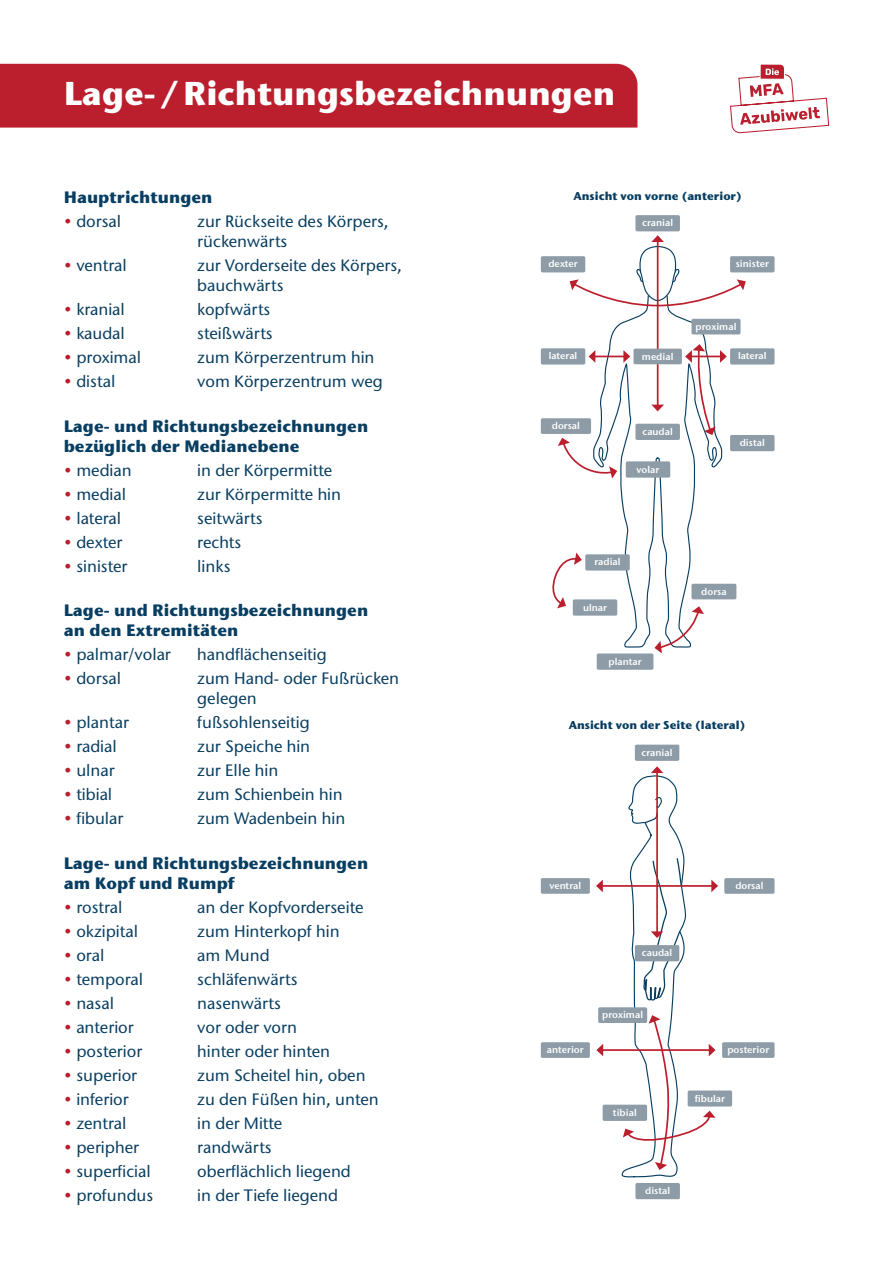
<style>
.page{position:relative;width:893px;height:1263px;background:#fff}
.page>*{position:absolute;margin:0;border:0;box-sizing:border-box;transform-origin:0 0}
.t1{font:700 33px "Stone Sans ITC Std";color:#fff}
.t2{font:500 16.5px/19.8px "Stone Sans ITC Std";color:#083e61}
.t3{font:700 16.5px/19.8px "Stone Sans ITC Std";color:#083e61}
.t4{font:700 11.4px "Stone Sans ITC Std";color:#083e61}
.t5{font:600 9.75px "Stone Sans ITC Pro";color:#fff}
.s1{color:#bb1f2e}
</style>
<div class="page">
<div style="left:0;top:64px;width:637px;height:64px;background:#bb1f2e"></div>
<svg style="left:593px;top:307px;width:129px;height:341px"></svg>
<hr style="left:657px;top:241px;width:1px;height:165px;background:#bb1f2e">
<svg style="left:651px;top:405px;width:13px;height:6px"></svg>
<svg style="left:570px;top:235px;width:176px;height:72px"></svg>
<svg style="left:558px;top:438px;width:59px;height:41px"></svg>
<svg style="left:654px;top:606px;width:50px;height:47px"></svg>
<svg style="left:552px;top:552px;width:30px;height:56px"></svg>
<svg style="left:685px;top:344px;width:42px;height:91px"></svg>
<hr style="left:594px;top:356px;width:30px;height:1px;background:#bb1f2e">
<svg style="left:589px;top:350px;width:6px;height:13px"></svg>
<svg style="left:623px;top:350px;width:7px;height:13px"></svg>
<div style="left:635px;top:215px;width:45px;height:16px;background:#8d9ca7;border-radius:2px"></div>
<div style="left:541px;top:418px;width:50px;height:16px;background:#8d9ca7;border-radius:2px"></div>
<div style="left:691px;top:584px;width:45px;height:15px;background:#8d9ca7;border-radius:2px"></div>
<div style="left:585px;top:554px;width:45px;height:16px;background:#8d9ca7;border-radius:2px"></div>
<div style="left:573px;top:599px;width:44px;height:17px;background:#8d9ca7;border-radius:2px"></div>
<div style="left:730px;top:435px;width:44px;height:16px;background:#8d9ca7;border-radius:2px"></div>
<div style="left:626px;top:461px;width:44px;height:17px;background:#8d9ca7;border-radius:2px"></div>
<div style="left:691px;top:319px;width:49px;height:15px;background:#8d9ca7;border-radius:2px"></div>
<div style="left:597px;top:653px;width:56px;height:17px;background:#8d9ca7;border-radius:2px"></div>
<div style="left:541px;top:348px;width:44px;height:17px;background:#8d9ca7;border-radius:2px"></div>
<div style="left:541px;top:256px;width:44px;height:16px;background:#8d9ca7;border-radius:2px"></div>
<div style="left:730px;top:256px;width:44px;height:16px;background:#8d9ca7;border-radius:2px"></div>
<div style="left:730px;top:348px;width:44px;height:17px;background:#8d9ca7;border-radius:2px"></div>
<div style="left:633px;top:349px;width:49px;height:15px;background:#8d9ca7;border-radius:2px"></div>
<div style="left:635px;top:424px;width:45px;height:16px;background:#8d9ca7;border-radius:2px"></div>
<hr style="left:602px;top:885px;width:110px;height:2px;background:#bb1f2e">
<svg style="left:596px;top:880px;width:7px;height:12px"></svg>
<hr style="left:602px;top:1049px;width:108px;height:2px;background:#bb1f2e">
<svg style="left:596px;top:1044px;width:7px;height:12px"></svg>
<svg style="left:621px;top:766px;width:97px;height:412px"></svg>
<div style="left:635px;top:745px;width:44px;height:16px;background:#8d9ca7;border-radius:2px"></div>
<div style="left:724px;top:878px;width:50px;height:16px;background:#8d9ca7;border-radius:2px"></div>
<div style="left:635px;top:1183px;width:45px;height:16px;background:#8d9ca7;border-radius:2px"></div>
<div style="left:598px;top:1007px;width:49px;height:16px;background:#8d9ca7;border-radius:2px"></div>
<div style="left:541px;top:878px;width:49px;height:16px;background:#8d9ca7;border-radius:2px"></div>
<div style="left:722px;top:1042px;width:52px;height:16px;background:#8d9ca7;border-radius:2px"></div>
<div style="left:541px;top:1042px;width:49px;height:16px;background:#8d9ca7;border-radius:2px"></div>
<div style="left:635px;top:945px;width:44px;height:16px;background:#8d9ca7;border-radius:2px"></div>
<div style="left:688px;top:1090px;width:44px;height:16px;background:#8d9ca7;border-radius:2px"></div>
<div style="left:603px;top:1105px;width:44px;height:16px;background:#8d9ca7;border-radius:2px"></div>
<svg style="left:730px;top:64px;width:100px;height:69px"></svg>
<h1 class="t1" style="left:64px;top:72px;width:553px">Lage-/Richtungsbezeichnungen</h1>
<p class="t3" style="left:64px;top:187px;width:150px">Hauptrichtungen</p>
<p class="t2" style="left:64px;top:212px;width:59px"><span class="s1">•</span> dorsal</p>
<p class="t2" style="left:197px;top:212px;width:193px">zur Rückseite des Körpers, rückenwärts</p>
<p class="t2" style="left:64px;top:255px;width:64px"><span class="s1">•</span> ventral</p>
<p class="t2" style="left:197px;top:255px;width:206px">zur Vorderseite des Körpers, bauchwärts</p>
<p class="t2" style="left:64px;top:299px;width:63px"><span class="s1">•</span> kranial</p>
<p class="t2" style="left:197px;top:299px;width:75px">kopfwärts</p>
<p class="t2" style="left:64px;top:323px;width:63px"><span class="s1">•</span> kaudal</p>
<p class="t2" style="left:197px;top:323px;width:77px">steißwärts</p>
<p class="t2" style="left:64px;top:347px;width:79px"><span class="s1">•</span> proximal</p>
<p class="t2" style="left:197px;top:347px;width:179px">zum Körperzentrum hin</p>
<p class="t2" style="left:64px;top:371px;width:53px"><span class="s1">•</span> distal</p>
<p class="t2" style="left:197px;top:371px;width:187px">vom Körperzentrum weg</p>
<p class="t3" style="left:64px;top:416px;width:306px">Lage- und Richtungsbezeichnungen bezüglich der Medianebene</p>
<p class="t2" style="left:64px;top:460px;width:69px"><span class="s1">•</span> median</p>
<p class="t2" style="left:197px;top:460px;width:136px">in der Körpermitte</p>
<p class="t2" style="left:64px;top:484px;width:64px"><span class="s1">•</span> medial</p>
<p class="t2" style="left:197px;top:484px;width:145px">zur Körpermitte hin</p>
<p class="t2" style="left:64px;top:508px;width:59px"><span class="s1">•</span> lateral</p>
<p class="t2" style="left:197px;top:508px;width:67px">seitwärts</p>
<p class="t2" style="left:64px;top:532px;width:60px"><span class="s1">•</span> dexter</p>
<p class="t2" style="left:197px;top:532px;width:46px">rechts</p>
<p class="t2" style="left:64px;top:556px;width:65px"><span class="s1">•</span> sinister</p>
<p class="t2" style="left:197px;top:556px;width:35px">links</p>
<p class="t3" style="left:64px;top:600px;width:306px">Lage- und Richtungsbezeichnungen an den Extremitäten</p>
<p class="t2" style="left:64px;top:644px;width:109px"><span class="s1">•</span> palmar/volar</p>
<p class="t2" style="left:197px;top:644px;width:131px">handflächenseitig</p>
<p class="t2" style="left:64px;top:668px;width:59px"><span class="s1">•</span> dorsal</p>
<p class="t2" style="left:197px;top:668px;width:203px">zum Hand- oder Fußrücken gelegen</p>
<p class="t2" style="left:64px;top:712px;width:67px"><span class="s1">•</span> plantar</p>
<p class="t2" style="left:197px;top:712px;width:114px">fußsohlenseitig</p>
<p class="t2" style="left:64px;top:736px;width:55px"><span class="s1">•</span> radial</p>
<p class="t2" style="left:197px;top:736px;width:114px">zur Speiche hin</p>
<p class="t2" style="left:64px;top:760px;width:52px"><span class="s1">•</span> ulnar</p>
<p class="t2" style="left:197px;top:760px;width:82px">zur Elle hin</p>
<p class="t2" style="left:64px;top:784px;width:50px"><span class="s1">•</span> tibial</p>
<p class="t2" style="left:197px;top:784px;width:147px">zum Schienbein hin</p>
<p class="t2" style="left:64px;top:808px;width:61px"><span class="s1">•</span> fibular</p>
<p class="t2" style="left:197px;top:808px;width:149px">zum Wadenbein hin</p>
<p class="t3" style="left:64px;top:853px;width:306px">Lage- und Richtungsbezeichnungen am Kopf und Rumpf</p>
<p class="t2" style="left:64px;top:897px;width:60px"><span class="s1">•</span> rostral</p>
<p class="t2" style="left:197px;top:897px;width:168px">an der Kopfvorderseite</p>
<p class="t2" style="left:64px;top:921px;width:76px"><span class="s1">•</span> okzipital</p>
<p class="t2" style="left:197px;top:921px;width:144px">zum Hinterkopf hin</p>
<p class="t2" style="left:64px;top:945px;width:42px"><span class="s1">•</span> oral</p>
<p class="t2" style="left:197px;top:945px;width:74px">am Mund</p>
<p class="t2" style="left:64px;top:969px;width:81px"><span class="s1">•</span> temporal</p>
<p class="t2" style="left:197px;top:969px;width:102px">schläfenwärts</p>
<p class="t2" style="left:64px;top:993px;width:52px"><span class="s1">•</span> nasal</p>
<p class="t2" style="left:197px;top:993px;width:85px">nasenwärts</p>
<p class="t2" style="left:64px;top:1017px;width:72px"><span class="s1">•</span> anterior</p>
<p class="t2" style="left:197px;top:1017px;width:101px">vor oder vorn</p>
<p class="t2" style="left:64px;top:1041px;width:80px"><span class="s1">•</span> posterior</p>
<p class="t2" style="left:197px;top:1041px;width:134px">hinter oder hinten</p>
<p class="t2" style="left:64px;top:1065px;width:75px"><span class="s1">•</span> superior</p>
<p class="t2" style="left:197px;top:1065px;width:170px">zum Scheitel hin, oben</p>
<p class="t2" style="left:64px;top:1089px;width:66px"><span class="s1">•</span> inferior</p>
<p class="t2" style="left:197px;top:1089px;width:183px">zu den Füßen hin, unten</p>
<p class="t2" style="left:64px;top:1113px;width:64px"><span class="s1">•</span> zentral</p>
<p class="t2" style="left:197px;top:1113px;width:87px">in der Mitte</p>
<p class="t2" style="left:64px;top:1137px;width:77px"><span class="s1">•</span> peripher</p>
<p class="t2" style="left:197px;top:1137px;width:76px">randwärts</p>
<p class="t2" style="left:64px;top:1161px;width:89px"><span class="s1">•</span> superficial</p>
<p class="t2" style="left:197px;top:1161px;width:155px">oberflächlich liegend</p>
<p class="t2" style="left:64px;top:1185px;width:91px"><span class="s1">•</span> profundus</p>
<p class="t2" style="left:197px;top:1185px;width:142px">in der Tiefe liegend</p>
<p class="t4" style="left:573px;top:188px;width:170px">Ansicht von vorne (anterior)</p>
<p class="t5" style="left:642px;top:217px;width:32px">cranial</p>
<p class="t5" style="left:548px;top:258px;width:31px">dexter</p>
<p class="t5" style="left:736px;top:258px;width:35px">sinister</p>
<p class="t5" style="left:549px;top:350px;width:30px">lateral</p>
<p class="t5" style="left:552px;top:420px;width:30px">dorsal</p>
<p class="t5" style="left:696px;top:320px;width:42px">proximal</p>
<p class="t5" style="left:642px;top:350px;width:33px">medial</p>
<p class="t5" style="left:738px;top:350px;width:30px">lateral</p>
<p class="t5" style="left:642px;top:425px;width:32px">caudal</p>
<p class="t5" style="left:637px;top:463px;width:24px">volar</p>
<p class="t5" style="left:740px;top:437px;width:27px">distal</p>
<p class="t5" style="left:594px;top:556px;width:28px">radial</p>
<p class="t5" style="left:583px;top:601px;width:26px">ulnar</p>
<p class="t5" style="left:701px;top:585px;width:27px">dorsa</p>
<p class="t5" style="left:609px;top:655px;width:35px">plantar</p>
<p class="t4" style="left:569px;top:717px;width:178px">Ansicht von der Seite (lateral)</p>
<p class="t5" style="left:642px;top:746px;width:32px">cranial</p>
<p class="t5" style="left:549px;top:880px;width:33px">ventral</p>
<p class="t5" style="left:642px;top:947px;width:32px">caudal</p>
<p class="t5" style="left:602px;top:1009px;width:42px">proximal</p>
<p class="t5" style="left:735px;top:880px;width:30px">dorsal</p>
<p class="t5" style="left:547px;top:1044px;width:38px">anterior</p>
<p class="t5" style="left:727px;top:1044px;width:43px">posterior</p>
<p class="t5" style="left:613px;top:1106px;width:25px">tibial</p>
<p class="t5" style="left:695px;top:1092px;width:32px">fibular</p>
<p class="t5" style="left:645px;top:1184px;width:27px">distal</p>
</div>
